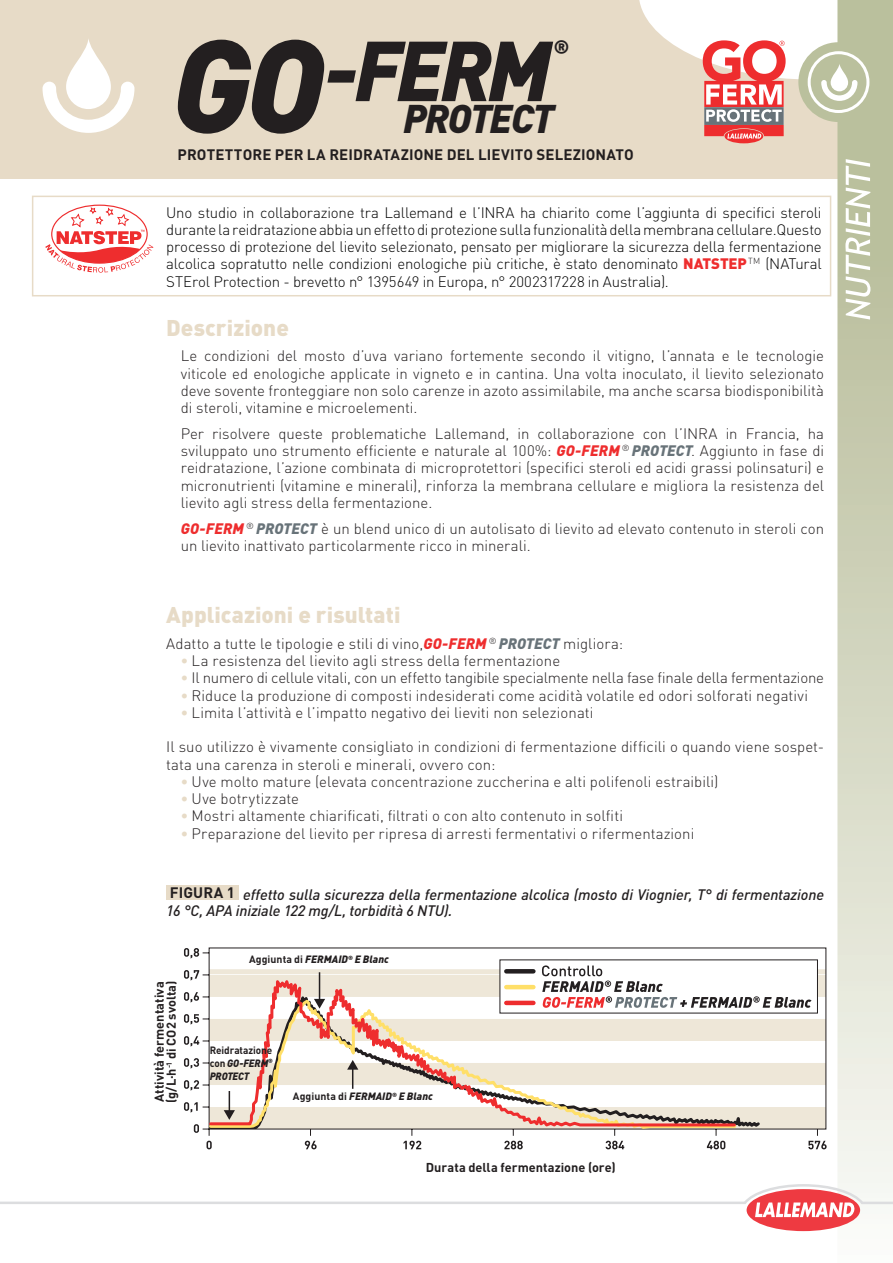
<style>
.page{position:relative;width:893px;height:1263px;background:#fff}
.page>*{position:absolute;margin:0;border:0;box-sizing:border-box;transform-origin:0 0}
.t1{font:italic 900 129.9px "DIN";color:#231f20}
.t2{font:italic 900 83.55px "DIN";color:#231f20}
.t3{font:italic 900 39.45px "DIN";letter-spacing:-.045em;color:#231f20}
.t4{font:900 22.5px "DIN";color:#e7dbc7}
.t5{font:italic 900 19.8px "DIN";color:#231f20}
.t6{font:300 15px/17.2px "DIN";letter-spacing:.005em;color:#231f20;text-align:justify}
.t7{font:300 15px/17.2px "DIN";letter-spacing:-.01em;color:#000;text-align:justify}
.t8{font:italic 500 15px/16.5px "DIN";letter-spacing:-.005em;color:#231f20}
.t9{font:300 15px "DIN";letter-spacing:-.015em;color:#231f20}
.t10{font:700 15px "DIN";letter-spacing:.01em;color:#231f20}
.t11{font:700 12.75px/12px "DIN";color:#231f20}
.t12{font:italic 900 10.5px "DIN";letter-spacing:.005em;color:#231f20}
.t13{font:700 10.5px/12.6px "DIN";letter-spacing:-.01em;color:#231f20;text-align:justify;scale:.95 1}
.s1{font-weight:900;color:#ee2d2e}
.s2{font-weight:900;font-style:italic;color:#ee2d2e}
.s3{font-weight:900;font-style:italic;color:#687379}
.s4{font-weight:700;color:#e7dbc7}
.s5{font-weight:700;font-style:normal}
.s6{font-weight:900;font-style:italic}
</style>
<div class="page">
<div style="left:0;top:0;width:893px;height:179px;background:#e7dbc7"></div>
<svg style="left:66px;top:38px;width:45px;height:71px;fill:#fff"></svg>
<svg style="left:43px;top:82px;width:91px;height:51px"></svg>
<div style="left:724px;top:129px;width:39px;height:14px;background:#ee2d2e;border-radius:50%"></div>
<div style="left:166px;top:885px;width:73px;height:15px;background:#e7dbc7"></div>
<div style="left:32px;top:196px;width:799px;height:100px;border:2px solid #e7dbc7"></div>
<svg style="left:45px;top:207px;width:108px;height:66px"></svg>
<svg style="left:798px;top:139px;width:95px;height:1093px"></svg>
<svg style="left:639px;top:0;width:254px;height:139px"></svg>
<svg style="left:845px;top:159px;width:25px;height:161px"></svg>
<svg style="left:202px;top:947px;width:625px;height:189px"></svg>
<svg style="left:184px;top:948px;width:15px;height:11px"></svg>
<svg style="left:184px;top:970px;width:15px;height:11px"></svg>
<svg style="left:184px;top:1014px;width:15px;height:11px"></svg>
<svg style="left:184px;top:992px;width:15px;height:11px"></svg>
<svg style="left:184px;top:1058px;width:15px;height:11px"></svg>
<svg style="left:184px;top:1036px;width:15px;height:11px"></svg>
<svg style="left:184px;top:1080px;width:15px;height:11px"></svg>
<svg style="left:184px;top:1102px;width:14px;height:11px"></svg>
<svg style="left:194px;top:1124px;width:5px;height:9px"></svg>
<svg style="left:606px;top:1141px;width:18px;height:8px"></svg>
<svg style="left:404px;top:1141px;width:17px;height:8px"></svg>
<svg style="left:504px;top:1141px;width:19px;height:8px"></svg>
<svg style="left:305px;top:1141px;width:12px;height:8px"></svg>
<svg style="left:808px;top:1141px;width:19px;height:8px"></svg>
<svg style="left:207px;top:1141px;width:5px;height:8px"></svg>
<svg style="left:707px;top:1141px;width:18px;height:8px"></svg>
<div style="left:500px;top:960px;width:317px;height:53px;background:#fff"></div>
<svg style="left:542px;top:965px;width:269px;height:43px"></svg>
<svg style="left:737px;top:986px;width:25px;height:146px"></svg>
<svg style="left:208px;top:997px;width:530px;height:138px"></svg>
<svg style="left:208px;top:969px;width:529px;height:160px"></svg>
<svg style="left:314px;top:972px;width:11px;height:36px"></svg>
<svg style="left:347px;top:1060px;width:11px;height:29px"></svg>
<svg style="left:224px;top:1091px;width:11px;height:29px"></svg>
<div style="left:747px;top:1189px;width:113px;height:42px;background:#ee3a41;border-radius:50%"></div>
<svg style="left:0;top:1183px;width:893px;height:34px"></svg>
<h1 class="t1" style="left:172px;top:0;width:154px">GO</h1>
<h2 class="t2" style="left:324px;top:16px;width:229px">-FERM</h2>
<h3 class="t5" style="left:553px;top:34px;width:17px">®</h3>
<h3 class="t3" style="left:403px;top:93px;width:153px">PROTECT</h3>
<p class="t10" style="left:177px;top:144px;width:458px">PROTETTORE PER LA REIDRATAZIONE DEL LIEVITO SELEZIONATO</p>
<p class="t7" style="left:166px;top:203px;width:657px">Uno studio in collaborazione tra Lallemand e l’INRA ha chiarito come l’aggiunta di specifici steroli durante la reidratazione abbia un effetto di protezione sulla funzionalità della membrana cellulare.Questo processo di protezione del lievito selezionato, pensato per migliorare la sicurezza della fermentazione alcolica sopratutto nelle condizioni enologiche più critiche, è stato denominato <span class="s1">NATSTEP</span> <sup>TM</sup> (NATural STErol Protection - brevetto n° 1395649 in Europa, n° 2002317228 in Australia).</p>
<h3 class="t4" style="left:166px;top:312px;width:124px">Descrizione</h3>
<p class="t6" style="left:181px;top:347px;width:645px">Le condizioni del mosto d’uva variano fortemente secondo il vitigno, l’annata e le tecnologie viticole ed enologiche applicate in vigneto e in cantina. Una volta inoculato, il lievito selezionato deve sovente fronteggiare non solo carenze in azoto assimilabile, ma anche scarsa biodisponibilità di steroli, vitamine e microelementi.</p>
<p class="t6" style="left:181px;top:425px;width:645px">Per risolvere queste problematiche Lallemand, in collaborazione con l’INRA in Francia, ha sviluppato uno strumento efficiente e naturale al 100%: <span class="s2">GO-FERM</span> <sup>®</sup> <span class="s3">PROTECT</span>. Aggiunto in fase di reidratazione, l’azione combinata di microprotettori (specifici steroli ed acidi grassi polinsaturi) e micronutrienti (vitamine e minerali), rinforza la membrana cellulare e migliora la resistenza del lievito agli stress della fermentazione.</p>
<p class="t6" style="left:181px;top:519px;width:645px"><span class="s2">GO-FERM</span> <sup>®</sup> <span class="s3">PROTECT</span> è un blend unico di un autolisato di lievito ad elevato contenuto in steroli con un lievito inattivato particolarmente ricco in minerali.</p>
<h3 class="t4" style="left:166px;top:600px;width:236px">Applicazioni e risultati</h3>
<p class="t6" style="left:166px;top:635px;width:458px">Adatto a tutte le tipologie e stili di vino,<span class="s2">GO-FERM</span> <sup>®</sup> <span class="s3">PROTECT</span> migliora:</p>
<p class="t6" style="left:181px;top:652px;width:381px"><span class="s4">•</span> La resistenza del lievito agli stress della fermentazione</p>
<p class="t9" style="left:181px;top:669px;width:645px"><span class="s4">•</span> Il numero di cellule vitali, con un effetto tangibile specialmente nella fase finale della fermentazione</p>
<p class="t6" style="left:181px;top:686px;width:629px"><span class="s4">•</span> Riduce la produzione di composti indesiderati come acidità volatile ed odori solforati negativi</p>
<p class="t6" style="left:181px;top:704px;width:414px"><span class="s4">•</span> Limita l’attività e l’impatto negativo dei lieviti non selezionati</p>
<p class="t6" style="left:166px;top:738px;width:659px">Il suo utilizzo è vivamente consigliato in condizioni di fermentazione difficili o quando viene sospet&shy;tata una carenza in steroli e minerali, ovvero con:</p>
<p class="t6" style="left:181px;top:773px;width:539px"><span class="s4">•</span> Uve molto mature (elevata concentrazione zuccherina e alti polifenoli estraibili)</p>
<p class="t6" style="left:181px;top:790px;width:120px"><span class="s4">•</span> Uve botrytizzate</p>
<p class="t6" style="left:181px;top:807px;width:444px"><span class="s4">•</span> Mostri altamente chiarificati, filtrati o con alto contenuto in solfiti</p>
<p class="t6" style="left:181px;top:824px;width:515px"><span class="s4">•</span> Preparazione del lievito per ripresa di arresti fermentativi o rifermentazioni</p>
<p class="t8" style="left:166px;top:885px;width:659px"><span class="s5">FIGURA 1</span> effetto sulla sicurezza della fermentazione alcolica (mosto di Viognier, T° di fermentazione<br>16 °C, APA iniziale 122 mg/L, torbidità 6 NTU).</p>
<p class="t11" style="left:153px;top:1103px;width:124px;rotate:-90deg">Attività fermentativa (g/L·h<sup>-1</sup> di CO2 svolta)</p>
<p class="t12" style="left:249px;top:953px;width:142px"><span class="s5">Aggiunta di</span> FERMAID<sup>®</sup> E Blanc</p>
<p class="t13" style="left:210px;top:1044px;width:68px">Reidratazione con <span class="s6">GO-FERM</span><sup>® </sup><span class="s6">PROTECT</span></p>
<p class="t12" style="left:293px;top:1089px;width:142px"><span class="s5">Aggiunta di</span> FERMAID<sup>®</sup> E Blanc</p>
<p class="t11" style="left:426px;top:1161px;width:191px">Durata della fermentazione (ore)</p>
</div>
